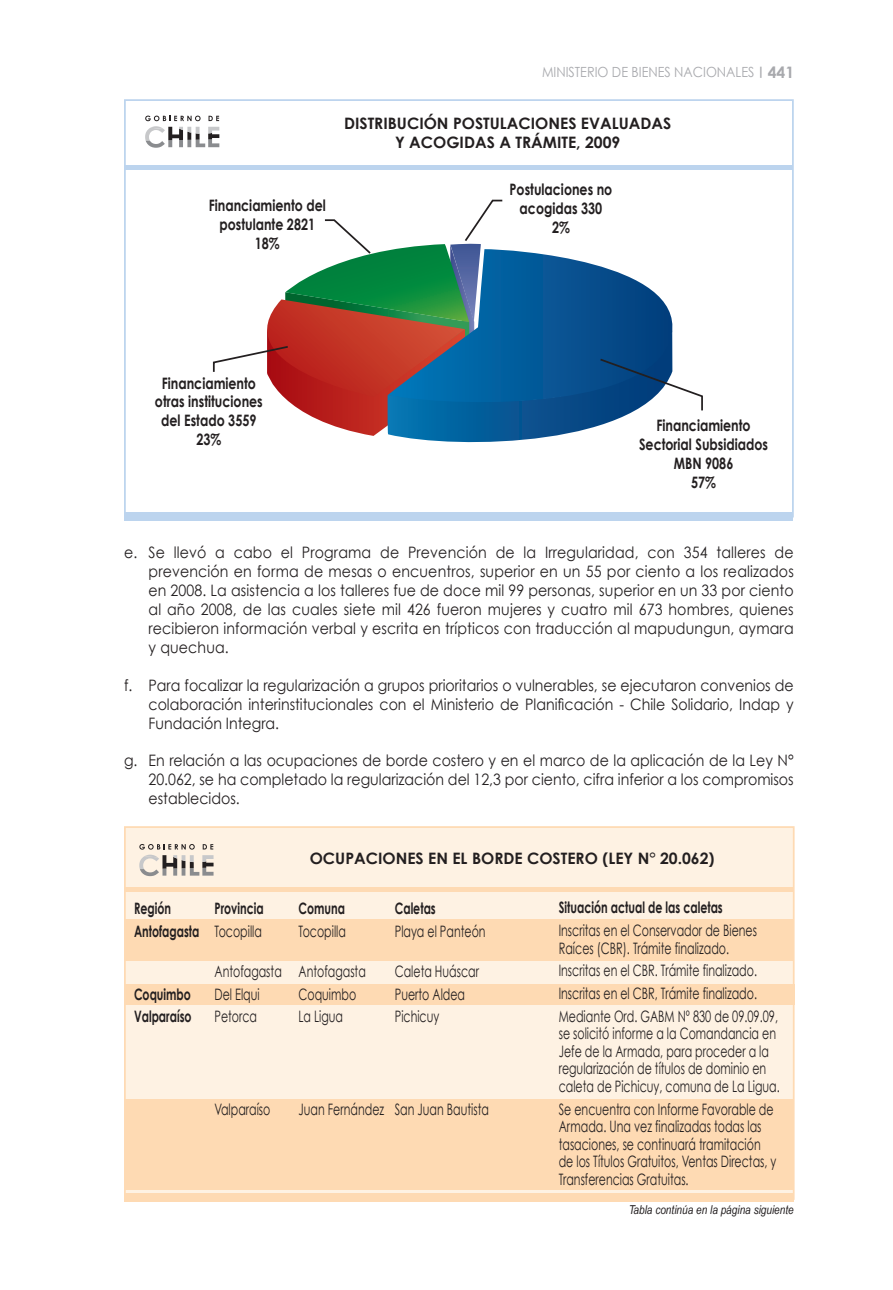
<style>
.page{position:relative;width:893px;height:1290px;background:#fff}
.page>*{position:absolute;margin:0;border:0;box-sizing:border-box;transform-origin:0 0}
.t1{font:15.75px/18.9px "Century Gothic";color:#231f20;text-align:justify;scale:.9 1}
.t2{font:15.75px/17.5px "Century Gothic";color:#231f20;scale:.7 1}
.t3{font:700 15.75px/18.9px "Century Gothic";color:#231f20;text-align:center;scale:.8 1}
.t4{font:700 15.75px/18.9px "Century Gothic";color:#231f20;text-align:center}
.t5{font:700 15.75px "Century Gothic";color:#231f20;scale:.7 1}
.t6{font:14px "Century Gothic";color:#a8a9ad;scale:.9 1}
.t7{font:italic 12.25px "Arial Narrow";color:#231f20}
.s1{font-weight:700;font-size:15.75px}
.s2{font-weight:400}
</style>
<div class="page">
<svg style="left:760px;top:67px;width:2px;height:11px"></svg>
<div style="left:124px;top:165px;width:669px;height:5px;background:#bcd4ee"></div>
<svg style="left:145px;top:116px;width:74px;height:32px"></svg>
<div style="left:124px;top:512px;width:669px;height:8px;background:#bcd4ee"></div>
<svg style="left:212px;top:199px;width:491px;height:244px"></svg>
<div style="left:125px;top:827px;width:669px;height:372px;background:#fef2e3"></div>
<div style="left:124px;top:887px;width:668px;height:5px;background:#fedab3"></div>
<svg style="left:139px;top:855px;width:75px;height:21px"></svg>
<svg style="left:139px;top:844px;width:56px;height:5px"></svg>
<svg style="left:203px;top:844px;width:10px;height:5px"></svg>
<div style="left:124px;top:1193px;width:670px;height:9px;background:#fedab3"></div>
<div style="left:125px;top:919px;width:669px;height:41px;background:#fedab3"></div>
<div style="left:125px;top:984px;width:670px;height:20px;background:#fedab3"></div>
<div style="left:125px;top:1100px;width:669px;height:90px;background:#fedab3"></div>
<p class="t6" style="left:542px;top:64px;width:282px">MINISTERIO DE BIENES NACIONALES <span class="s1">441</span></p>
<p class="t3" style="left:209px;top:196px;width:148px">Financiamiento del postulante 2821<br>18%</p>
<p class="t4" style="left:344px;top:113px;width:329px">DISTRIBUCIÓN POSTULACIONES EVALUADAS<br>Y ACOGIDAS A TRÁMITE, 2009</p>
<p class="t3" style="left:510px;top:179px;width:130px">Postulaciones no acogidas 330<br>2%</p>
<p class="t3" style="left:155px;top:373px;width:136px">Financiamiento otras instituciones del Estado 3559<br>23%</p>
<p class="t3" style="left:639px;top:415px;width:163px">Financiamiento<br>Sectorial Subsidiados<br>MBN 9086<br>57%</p>
<p class="t1" style="left:149px;top:543px;width:719px;text-indent:-24px">e. Se llevó a cabo el Programa de Prevención de la Irregularidad, con 354 talleres de prevención en forma de mesas o encuentros, superior en un 55 por ciento a los realizados en 2008. La asistencia a los talleres fue de doce mil 99 personas, superior en un 33 por ciento al año 2008, de las cuales siete mil 426 fueron mujeres y cuatro mil 673 hombres, quienes recibieron información verbal y escrita en trípticos con traducción al mapudungun, aymara y quechua.</p>
<p class="t1" style="left:149px;top:675px;width:718px;text-indent:-24px">f. Para focalizar la regularización a grupos prioritarios o vulnerables, se ejecutaron convenios de colaboración interinstitucionales con el Ministerio de Planificación - Chile Solidario, Indap y Fundación Integra.</p>
<p class="t1" style="left:149px;top:751px;width:718px;text-indent:-24px">g. En relación a las ocupaciones de borde costero y en el marco de la aplicación de la Ley N° 20.062, se ha completado la regularización del 12,3 por ciento, cifra inferior a los compromisos establecidos.</p>
<p class="t4" style="left:310px;top:848px;width:406px">OCUPACIONES EN EL BORDE COSTERO (LEY N° 20.062)</p>
<p class="t5" style="left:134px;top:898px;width:54px">Región</p>
<p class="t5" style="left:215px;top:898px;width:72px">Provincia</p>
<p class="t5" style="left:299px;top:898px;width:68px">Comuna</p>
<p class="t5" style="left:395px;top:898px;width:60px">Caletas</p>
<p class="t5" style="left:134px;top:921px;width:184px">Antofagasta <span class="s2">Tocopilla</span></p>
<p class="t2" style="left:299px;top:922px;width:69px">Tocopilla</p>
<p class="t2" style="left:395px;top:922px;width:131px">Playa el Panteón</p>
<p class="t2" style="left:215px;top:962px;width:218px">Antofagasta Antofagasta</p>
<p class="t2" style="left:395px;top:962px;width:122px">Caleta Huáscar</p>
<p class="t5" style="left:134px;top:984px;width:83px">Coquimbo</p>
<p class="t2" style="left:215px;top:985px;width:66px">Del Elqui</p>
<p class="t2" style="left:299px;top:985px;width:84px">Coquimbo</p>
<p class="t2" style="left:395px;top:985px;width:102px">Puerto Aldea</p>
<p class="t5" style="left:134px;top:1007px;width:84px">Valparaíso</p>
<p class="t2" style="left:215px;top:1008px;width:62px">Petorca</p>
<p class="t2" style="left:299px;top:1008px;width:65px">La Ligua</p>
<p class="t2" style="left:395px;top:1008px;width:65px">Pichicuy</p>
<p class="t2" style="left:215px;top:1100px;width:81px">Valparaíso</p>
<p class="t2" style="left:299px;top:1100px;width:274px">Juan Fernández San Juan Bautista</p>
<p class="t5" style="left:559px;top:898px;width:236px">Situación actual de las caletas</p>
<p class="t2" style="left:559px;top:921px;width:285px">Inscritas en el Conservador de Bienes<br>Raíces (CBR). Trámite finalizado.</p>
<p class="t2" style="left:559px;top:959px;width:315px;line-height:22.8px">Inscritas en el CBR. Trámite finalizado.<br>Inscritas en el CBR, Trámite finalizado.<br>Mediante Ord. GABM Nº 830 de 09.09.09,</p>
<p class="t2" style="left:559px;top:1025px;width:317px">se solicitó informe a la Comandancia en Jefe de la Armada, para proceder a la regularización de títulos de dominio en caleta de Pichicuy, comuna de La Ligua.</p>
<p class="t2" style="left:559px;top:1100px;width:313px">Se encuentra con Informe Favorable de Armada. Una vez finalizadas todas las tasaciones, se continuará tramitación de los Títulos Gratuitos, Ventas Directas, y Transferencias Gratuitas.</p>
<p class="t7" style="left:629px;top:1202px;width:167px">Tabla continúa en la página siguiente</p>
</div>
